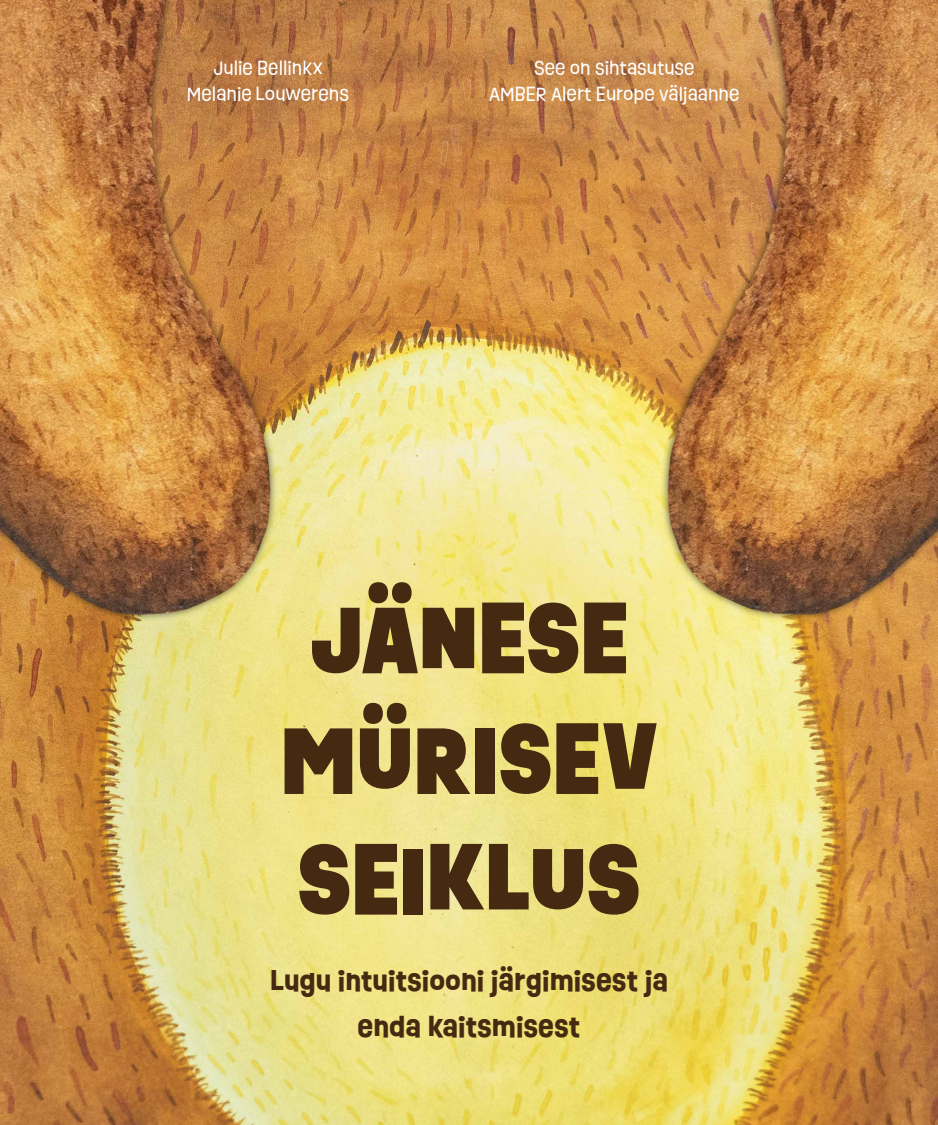
<style>
.page{position:relative;width:938px;height:1125px;background:#fff}
.page>*{position:absolute;margin:0;border:0;box-sizing:border-box;transform-origin:0 0}
.t1{font:900 86.25px/120.7px "Ruddy";color:#462911;text-align:center}
.t2{font:700 26.25px/46.2px "Ruddy";color:#462911;text-align:center}
.t3{font:17.5px/26.2px "Ruddy";color:#fff;text-align:center}
</style>
<div class="page">
<img style="left:0;top:0;width:938px;height:1125px">
<p class="t3" style="left:187px;top:54px;width:163px">JULIE BELLINKX<br>MELANIE LOUWERENS</p>
<p class="t3" style="left:489px;top:54px;width:252px">SEE ON SIHTASUTUSE<br>AMBER ALERT EUROPE VÄLJAANNE</p>
<h1 class="t1" style="left:280px;top:578px;width:378px">JÄNESE<br>MÜRISEV<br>SEIKLUS</h1>
<h2 class="t2" style="left:270px;top:957px;width:399px">LUGU INTUITSIOONI JÄRGIMISEST JA<br>ENDA KAITSMISEST</h2>
</div>
